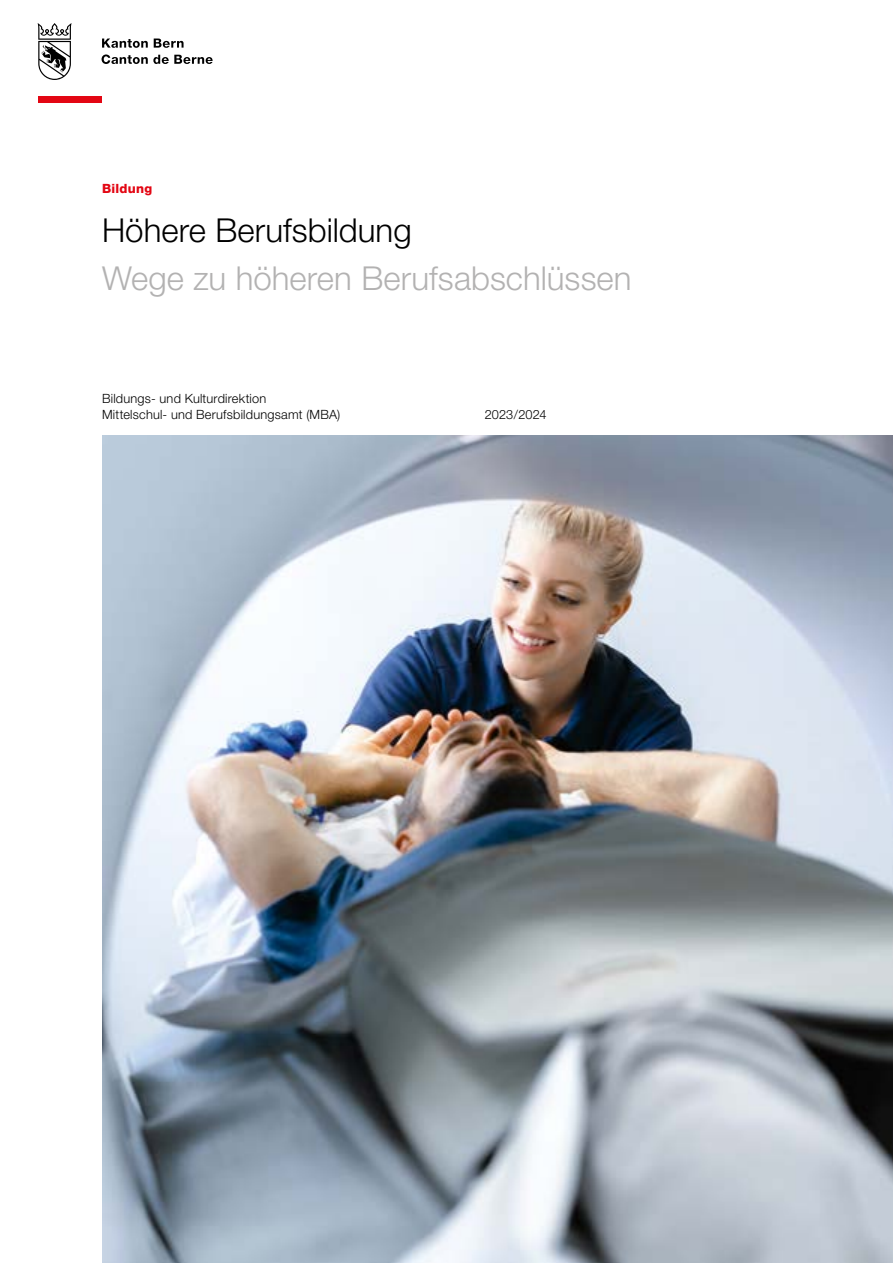
<style>
.page{position:relative;width:893px;height:1263px;background:#fff}
.page>*{position:absolute;margin:0;border:0;box-sizing:border-box;transform-origin:0 0}
.t1{font:300 33px "Helvetica Neue LT Std";color:#b3b2b2}
.t2{font:300 33px "Helvetica Neue LT Std";color:#000}
.t3{font:300 12.75px/16.2px "Helvetica Neue LT Std";letter-spacing:.015em;color:#000}
.t4{font:800 12.75px "Helvetica Neue LT Std";letter-spacing:.02em;color:#e30613}
</style>
<div class="page">
<img style="left:102px;top:435px;width:791px;height:828px">
<div style="left:38px;top:96px;width:64px;height:7px;background:#e30613"></div>
<svg style="left:38px;top:23px;width:34px;height:57px"></svg>
<svg style="left:102px;top:54px;width:111px;height:10px"></svg>
<svg style="left:102px;top:39px;width:46px;height:9px"></svg>
<svg style="left:154px;top:39px;width:30px;height:9px"></svg>
<p class="t4" style="left:102px;top:181px;width:52px">Bildung</p>
<h1 class="t2" style="left:102px;top:210px;width:311px">Höhere Berufsbildung</h1>
<h1 class="t1" style="left:102px;top:258px;width:531px">Wege zu höheren Berufsabschlüssen</h1>
<p class="t3" style="left:102px;top:390px;width:240px">Bildungs- und Kulturdirektion<br>Mittelschul- und Berufsbildungsamt (MBA)</p>
<p class="t3" style="left:485px;top:406px;width:63px">2023/2024</p>
</div>
